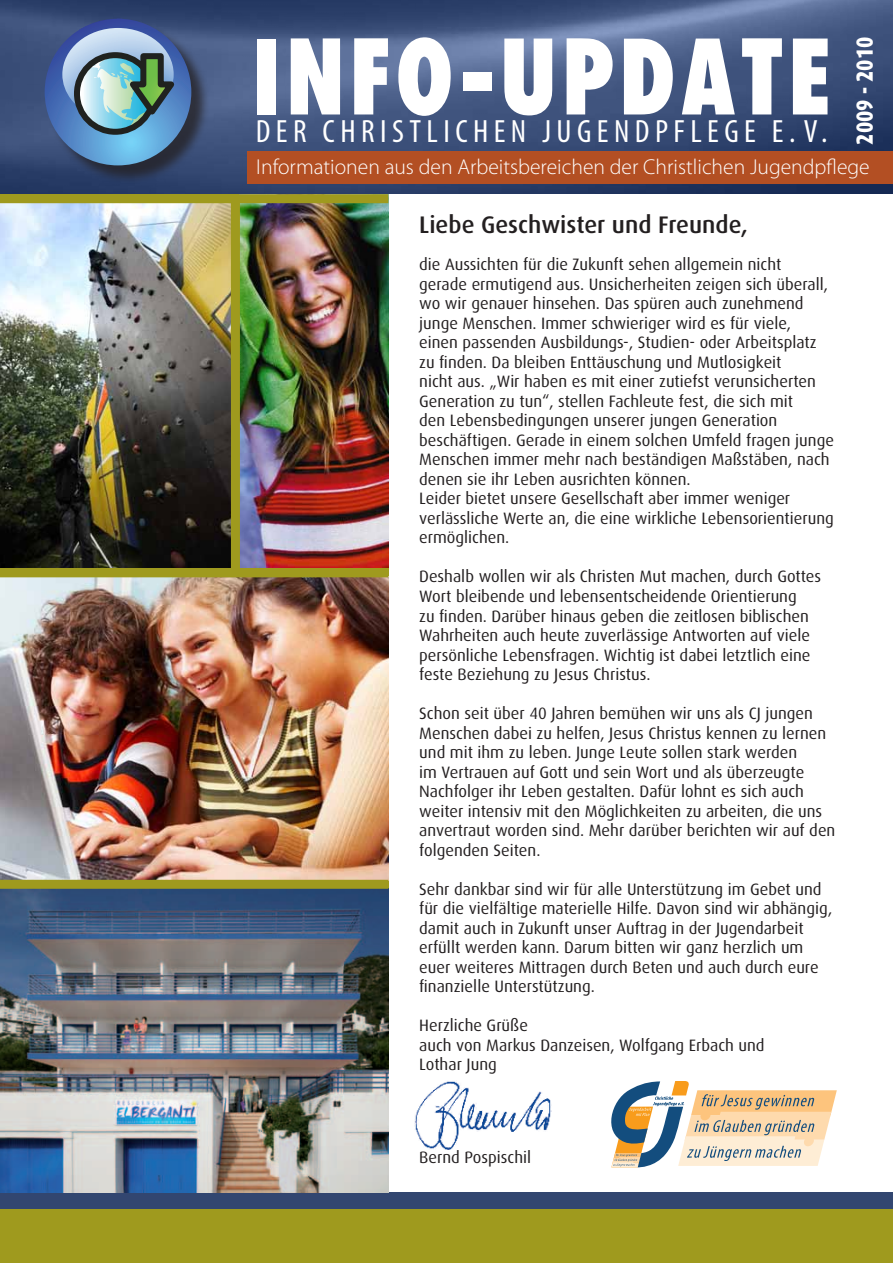
<style>
.page{position:relative;width:893px;height:1263px;background:#fff}
.page>*{position:absolute;margin:0;border:0;box-sizing:border-box;transform-origin:0 0}
.t1{font:800 107.25px "Futura Condensed BQ";letter-spacing:.07em;color:#fff;scale:.91 1}
.t2{font:condensed 32.4px "Myriad Pro";letter-spacing:.165em;color:#fff}
.t3{font:500 24px "Dax";color:#231f20}
.t4{font:800 23.4px "Dax";color:#fff;scale:.83 1}
.t5{font:300 21.6px "Myriad Pro";color:#fff}
.t6{font:16.5px/19.5px "Dax";color:#231f20}
</style>
<div class="page">
<div style="left:0;top:1209px;width:893px;height:54px;background:#9f9a1e"></div>
<img style="left:0;top:0;width:893px;height:194px">
<div style="left:248px;top:151px;width:645px;height:33px;background:#b34f23"></div>
<div style="left:46px;top:20px;width:164px;height:164px;background:#231f20;opacity:.75"></div>
<svg style="left:45px;top:19px;width:146px;height:146px;background:#578fcb"></svg>
<div style="left:74px;top:52px;width:83px;height:83px;border:6px solid #20221f;border-radius:50%"></div>
<svg style="left:62px;top:28px;width:121px;height:100px;background:#799eb1"></svg>
<div style="left:0;top:1193px;width:893px;height:16px;background:#324670"></div>
<svg style="left:611px;top:1081px;width:226px;height:86px"></svg>
<img style="left:240px;top:203px;width:148px;height:365px">
<img style="left:0;top:889px;width:388px;height:304px">
<img style="left:0;top:577px;width:388px;height:303px">
<img style="left:0;top:203px;width:231px;height:364px">
<div style="left:0;top:568px;width:388px;height:9px;background:#9f9a1e"></div>
<div style="left:0;top:880px;width:388px;height:9px;background:#9f9a1e"></div>
<div style="left:231px;top:202px;width:9px;height:371px;background:#9f9a1e"></div>
<div style="left:0;top:194px;width:388px;height:9px;background:#9f9a1e"></div>
<img style="left:414px;top:1081px;width:137px;height:69px">
<h1 class="t1" style="left:254px;top:15px;width:634px">INFO-UPDATE</h1>
<h3 class="t4" style="left:851px;top:145px;width:132px;rotate:-90deg">2009 - 2010</h3>
<h2 class="t2" style="left:256px;top:111px;width:573px">DER CHRISTLICHEN JUGENDPFLEGE E.V.</h2>
<h3 class="t5" style="left:256px;top:155px;width:615px">Informationen aus den Arbeitsbereichen der Christlichen Jugendpflege</h3>
<h3 class="t3" style="left:419px;top:211px;width:330px">Liebe Geschwister und Freunde,</h3>
<p class="t6" style="left:419px;top:255px;width:416px">die Aussichten für die Zukunft sehen allgemein nicht<br>gerade ermutigend aus. Unsicherheiten zeigen sich überall, wo wir genauer hinsehen. Das spüren auch zunehmend junge Menschen. Immer schwieriger wird es für viele, einen passenden Ausbildungs-, Studien- oder Arbeitsplatz zu finden. Da bleiben Enttäuschung und Mutlosigkeit<br>nicht aus. „Wir haben es mit einer zutiefst verunsicherten Generation zu tun“, stellen Fachleute fest, die sich mit<br>den Lebensbedingungen unserer jungen Generation beschäftigen. Gerade in einem solchen Umfeld fragen junge Menschen immer mehr nach beständigen Maßstäben, nach denen sie ihr Leben ausrichten können.<br>Leider bietet unsere Gesellschaft aber immer weniger verlässliche Werte an, die eine wirkliche Lebensorientierung ermöglichen.</p>
<p class="t6" style="left:419px;top:567px;width:403px">Deshalb wollen wir als Christen Mut machen, durch Gottes Wort bleibende und lebensentscheidende Orientierung<br>zu finden. Darüber hinaus geben die zeitlosen biblischen Wahrheiten auch heute zuverlässige Antworten auf viele persönliche Lebensfragen. Wichtig ist dabei letztlich eine feste Beziehung zu Jesus Christus.</p>
<p class="t6" style="left:419px;top:704px;width:418px">Schon seit über 40 Jahren bemühen wir uns als CJ jungen Menschen dabei zu helfen, Jesus Christus kennen zu lernen und mit ihm zu leben. Junge Leute sollen stark werden<br>im Vertrauen auf Gott und sein Wort und als überzeugte Nachfolger ihr Leben gestalten. Dafür lohnt es sich auch weiter intensiv mit den Möglichkeiten zu arbeiten, die uns anvertraut worden sind. Mehr darüber berichten wir auf den folgenden Seiten.</p>
<p class="t6" style="left:419px;top:879px;width:415px">Sehr dankbar sind wir für alle Unterstützung im Gebet und für die vielfältige materielle Hilfe. Davon sind wir abhängig, damit auch in Zukunft unser Auftrag in der Jugendarbeit erfüllt werden kann. Darum bitten wir ganz herzlich um euer weiteres Mittragen durch Beten und auch durch eure finanzielle Unterstützung.</p>
<p class="t6" style="left:419px;top:1016px;width:347px">Herzliche Grüße<br>auch von Markus Danzeisen, Wolfgang Erbach und<br>Lothar Jung</p>
<p class="t6" style="left:419px;top:1148px;width:113px">Bernd Pospischil</p>
</div>
